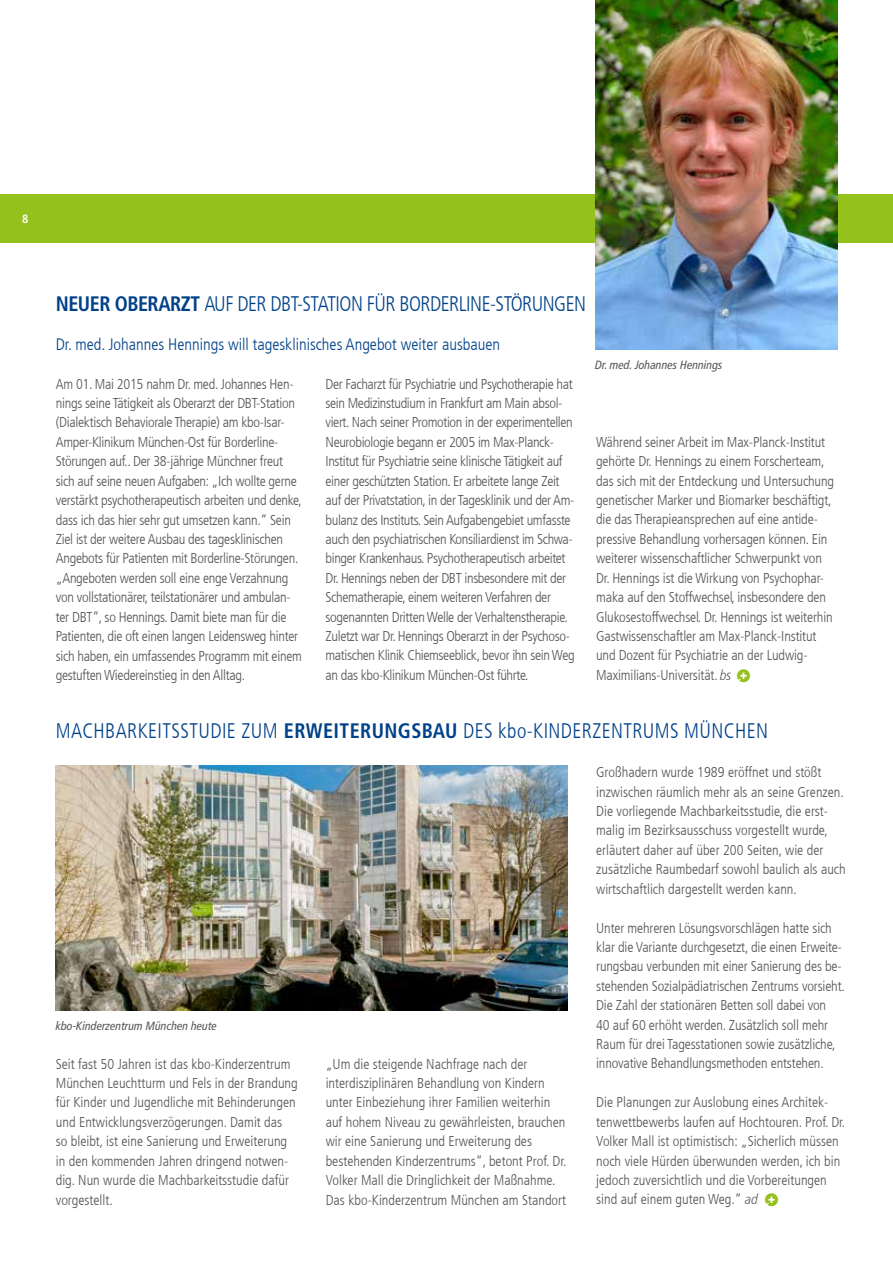
<style>
.page{position:relative;width:893px;height:1263px;background:#fff}
.page>*{position:absolute;margin:0;border:0;box-sizing:border-box;transform-origin:0 0}
.t1{font:300 condensed 21px "Frutiger LT Com";letter-spacing:.02em;color:#004189;scale:.96 1}
.t2{font:300 condensed 21px "Frutiger LT Com";letter-spacing:-.025em;color:#004189;scale:.96 1}
.t3{font:300 condensed 16.5px "Frutiger LT Com";color:#004189}
.t4{font:300 condensed 14.25px/19.4px "Frutiger LT Com";letter-spacing:-.01em;color:#565656}
.t5{font:italic condensed 12px "Frutiger LT Com";color:#565656}
.t6{font:700 condensed 12px "Frutiger LT Com";color:#fff}
.s1{font-weight:700}
.s2{font-style:italic}
.s3{font-family:"kboplus";font-weight:400;font-stretch:normal;font-size:15.6px;color:#94c11c}
</style>
<div class="page">
<div style="left:0;top:194px;width:893px;height:49px;background:#94c11c"></div>
<img style="left:595px;top:0;width:242px;height:349px">
<img style="left:56px;top:765px;width:512px;height:245px">
<p class="t6" style="left:22px;top:212px;width:8px">8</p>
<h1 class="t2" style="left:56px;top:292px;width:554px"><span class="s1">NEUER OBERARZT</span> AUF DER DBT-STATION FÜR BORDERLINE-STÖRUNGEN</h1>
<p class="t3" style="left:56px;top:335px;width:446px">Dr. med. Johannes Hennings will tagesklinisches Angebot weiter ausbauen</p>
<p class="t4" style="left:56px;top:374px;width:248px">Am 01. Mai 2015 nahm Dr. med. Johannes Hen&shy;nings seine Tätigkeit als Oberarzt der DBT-Station (Dialektisch Behaviorale Therapie) am kbo-Isar-Amper-Klinikum München-Ost für Borderline-Störungen auf.. Der 38-jährige Münchner freut sich auf seine neuen Aufgaben: „Ich wollte gerne verstärkt psychotherapeutisch arbeiten und denke, dass ich das hier sehr gut umsetzen kann.“ Sein Ziel ist der weitere Ausbau des tagesklinischen Angebots für Patienten mit Borderline-Störungen. „Angeboten werden soll eine enge Verzahnung von vollstationärer, teilstationärer und ambulan&shy;ter DBT“, so Hennings. Damit biete man für die Patienten, die oft einen langen Leidensweg hinter sich haben, ein umfassendes Programm mit einem gestuften Wiedereinstieg in den Alltag.</p>
<p class="t4" style="left:326px;top:374px;width:251px">Der Facharzt für Psychiatrie und Psychotherapie hat sein Medizinstudium in Frankfurt am Main absol&shy;viert. Nach seiner Promotion in der experimentellen Neurobiologie begann er 2005 im Max-Planck-Institut für Psychiatrie seine klinische Tätigkeit auf einer geschützten Station. Er arbeitete lange Zeit auf der Privatstation, in der Tagesklinik und der Am&shy;bulanz des Instituts. Sein Aufgabengebiet umfasste auch den psychiatrischen Konsiliardienst im Schwa&shy;binger Krankenhaus. Psychotherapeutisch arbeitet Dr. Hennings neben der DBT insbesondere mit der Schematherapie, einem weiteren Verfahren der sogenannten Dritten Welle der Verhaltenstherapie.<br>Zuletzt war Dr. Hennings Oberarzt in der Psychoso&shy;matischen Klinik Chiemseeblick, bevor ihn sein Weg an das kbo-Klinikum München-Ost führte.</p>
<p class="t5" style="left:595px;top:358px;width:129px">Dr. med. Johannes Hennings</p>
<p class="t4" style="left:596px;top:432px;width:239px">Während seiner Arbeit im Max-Planck-Institut gehörte Dr. Hennings zu einem Forscherteam, das sich mit der Entdeckung und Untersuchung genetischer Marker und Biomarker beschäftigt, die das Therapieansprechen auf eine antide&shy;pressive Behandlung vorhersagen können. Ein weiterer wissenschaftlicher Schwerpunkt von Dr. Hennings ist die Wirkung von Psychophar&shy;maka auf den Stoffwechsel, insbesondere den Glukosestoffwechsel. Dr. Hennings ist weiterhin Gastwissenschaftler am Max-Planck-Institut und Dozent für Psychiatrie an der Ludwig-Maximilians-Universität. <span class="s2">bs</span> <span class="s3">B</span></p>
<h1 class="t1" style="left:56px;top:719px;width:743px">MACHBARKEITSSTUDIE ZUM <span class="s1">ERWEITERUNGSBAU</span> DES kbo-KINDERZENTRUMS MÜNCHEN</h1>
<p class="t5" style="left:56px;top:1018px;width:163px">kbo-Kinderzentrum München heute</p>
<p class="t4" style="left:56px;top:1054px;width:243px">Seit fast 50 Jahren ist das kbo-Kinderzentrum München Leuchtturm und Fels in der Brandung für Kinder und Jugendliche mit Behinderungen und Entwicklungsverzögerungen. Damit das<br>so bleibt, ist eine Sanierung und Erweiterung in den kommenden Jahren dringend notwen&shy;dig. Nun wurde die Machbarkeitsstudie dafür vorgestellt.</p>
<p class="t4" style="left:326px;top:1054px;width:242px">„Um die steigende Nachfrage nach der interdisziplinären Behandlung von Kindern unter Einbeziehung ihrer Familien weiterhin auf hohem Niveau zu gewährleisten, brauchen wir eine Sanierung und Erweiterung des bestehenden Kinderzentrums“, betont Prof. Dr.<br>Volker Mall die Dringlichkeit der Maßnahme.<br>Das kbo-Kinderzentrum München am Standort</p>
<p class="t4" style="left:596px;top:763px;width:251px">Großhadern wurde 1989 eröffnet und stößt inzwischen räumlich mehr als an seine Grenzen.<br>Die vorliegende Machbarkeitsstudie, die erst&shy;malig im Bezirksausschuss vorgestellt wurde, erläutert daher auf über 200 Seiten, wie der zusätzliche Raumbedarf sowohl baulich als auch wirtschaftlich dargestellt werden kann.</p>
<p class="t4" style="left:596px;top:918px;width:250px">Unter mehreren Lösungsvorschlägen hatte sich klar die Variante durchgesetzt, die einen Erweite&shy;rungsbau verbunden mit einer Sanierung des be&shy;stehenden Sozialpädiatrischen Zentrums vorsieht.<br>Die Zahl der stationären Betten soll dabei von<br>40 auf 60 erhöht werden. Zusätzlich soll mehr Raum für drei Tagesstationen sowie zusätzliche, innovative Behandlungsmethoden entstehen.</p>
<p class="t4" style="left:596px;top:1093px;width:251px">Die Planungen zur Auslobung eines Architek&shy;tenwettbewerbs laufen auf Hochtouren. Prof. Dr.<br>Volker Mall ist optimistisch: „Sicherlich müssen noch viele Hürden überwunden werden, ich bin jedoch zuversichtlich und die Vorbereitungen sind auf einem guten Weg.“ <span class="s2">ad</span> <span class="s3">B</span></p>
</div>
